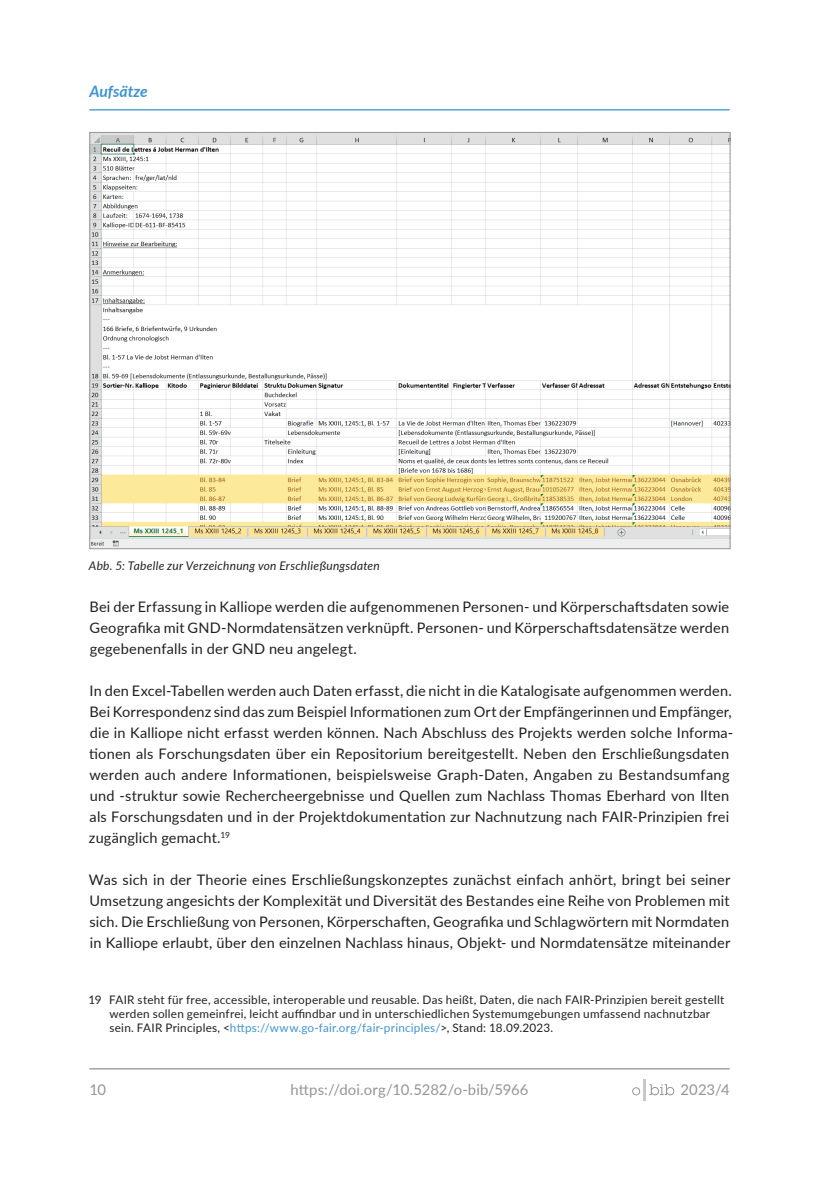
<style>
.page{position:relative;width:819px;height:1191px;background:#fff}
.page>*{position:absolute;margin:0;border:0;box-sizing:border-box;transform-origin:0 0}
.t1{font:italic 700 15.75px "Lato";color:#4194d0}
.t2{font:14.88px "Lato";letter-spacing:.01em;color:#939598}
.t3{font:14.53px/21px "Lato";letter-spacing:.01em;color:#231f20;text-align:justify}
.t4{font:italic 11.9px "Lato";letter-spacing:.02em;color:#231f20}
.t5{font:11.72px/14px "Lato";letter-spacing:.02em;color:#231f20}
.s1{color:#4194d0}
</style>
<div class="page">
<hr style="left:89px;top:109px;width:640px;height:1px;background:#4194d0">
<hr style="left:89px;top:1068px;width:640px;height:1px;background:#939598">
<hr style="left:643px;top:1079px;width:3px;height:21px;background:#c7c8ca">
<svg style="left:632px;top:1087px;width:8px;height:8px"></svg>
<svg style="left:649px;top:1084px;width:25px;height:11px"></svg>
<img style="left:91px;top:134px;width:637px;height:413px">
<p class="t1" style="left:89px;top:80px;width:60px">Aufsätze</p>
<p class="t4" style="left:89px;top:557px;width:292px">Abb. 5: Tabelle zur Verzeichnung von Erschließungsdaten</p>
<p class="t3" style="left:89px;top:596px;width:641px">Bei der Erfassung in Kalliope werden die aufgenommenen Personen- und Körperschaftsdaten sowie Geografika mit GND-Normdatensätzen verknüpft. Personen- und Körperschaftsdatensätze werden gegebenenfalls in der GND neu angelegt.</p>
<p class="t3" style="left:89px;top:680px;width:645px;text-align:left">In den Excel-Tabellen werden auch Daten erfasst, die nicht in die Katalogisate aufgenommen werden.<br>Bei Korrespondenz sind das zum Beispiel Informationen zum Ort der Empfängerinnen und Empfänger, die in Kalliope nicht erfasst werden können. Nach Abschluss des Projekts werden solche Informa&shy;tionen als Forschungsdaten über ein Repositorium bereitgestellt. Neben den Erschließungsdaten werden auch andere Informationen, beispielsweise Graph-Daten, Angaben zu Bestandsumfang und -struktur sowie Rechercheergebnisse und Quellen zum Nachlass Thomas Eberhard von Ilten als Forschungsdaten und in der Projektdokumentation zur Nachnutzung nach FAIR-Prinzipien frei zugänglich gemacht.<sup>19</sup></p>
<p class="t3" style="left:89px;top:869px;width:643px">Was sich in der Theorie eines Erschließungskonzeptes zunächst einfach anhört, bringt bei seiner Umsetzung angesichts der Komplexität und Diversität des Bestandes eine Reihe von Problemen mit sich. Die Erschließung von Personen, Körperschaften, Geografika und Schlagwörtern mit Normdaten in Kalliope erlaubt, über den einzelnen Nachlass hinaus, Objekt- und Normdatensätze miteinander</p>
<p class="t5" style="left:110px;top:992px;width:616px;text-indent:-21px">19 FAIR steht für free, accessible, interoperable und reusable. Das heißt, Daten, die nach FAIR-Prinzipien bereit gestellt werden sollen gemeinfrei, leicht auffindbar und in unterschiedlichen Systemumgebungen umfassend nachnutzbar sein. FAIR Principles, &lt;<span class="s1">https://www.go-fair.org/fair-principles/</span>&gt;, Stand: 18.09.2023.</p>
<p class="t2" style="left:89px;top:1079px;width:18px">10</p>
<p class="t2" style="left:290px;top:1078px;width:240px">https://doi.org/10.5282/o-bib/5966</p>
<p class="t2" style="left:680px;top:1079px;width:51px">2023/4</p>
</div>
